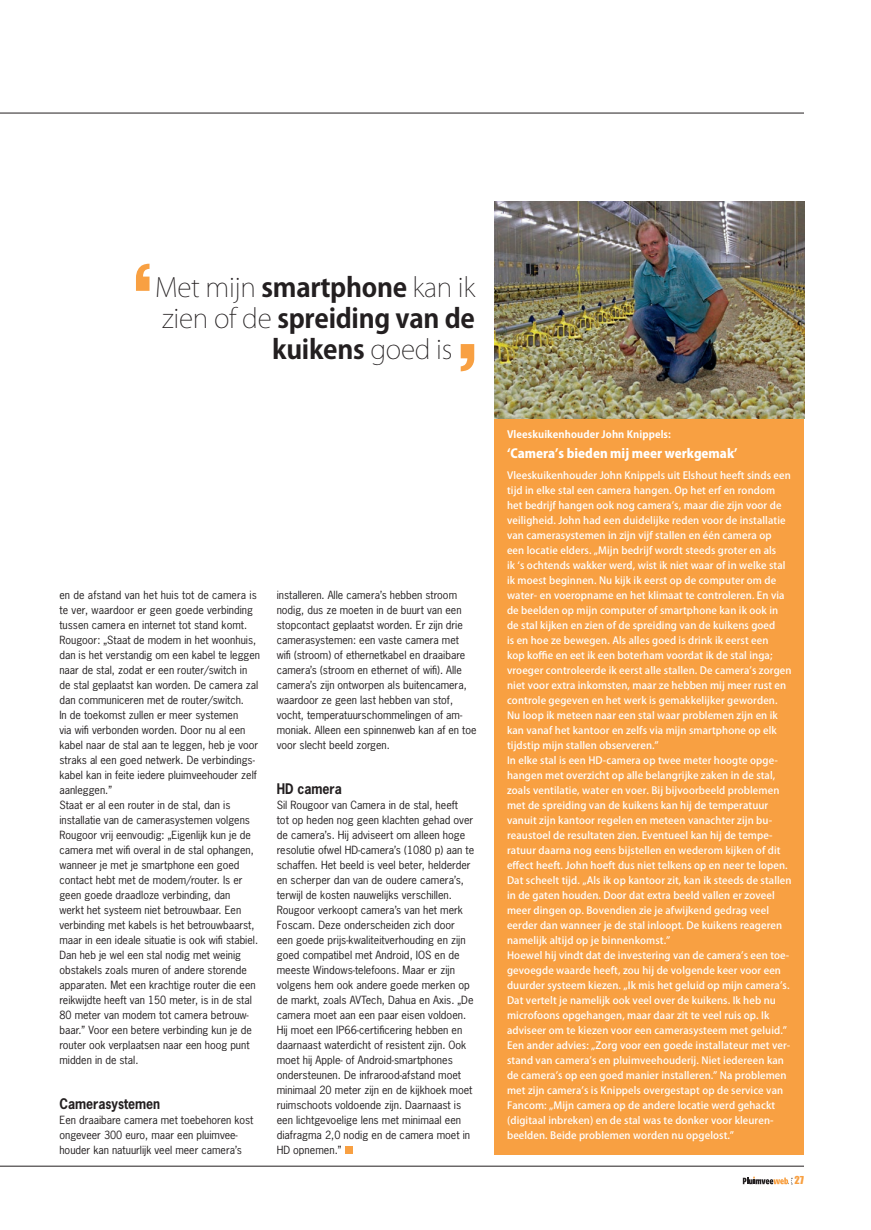
<style>
.page{position:relative;width:871px;height:1230px;background:#fff}
.page>*{position:absolute;margin:0;border:0;box-sizing:border-box;transform-origin:0 0}
.t1{font:700 26.25px "Koz Go Pro";letter-spacing:-.01em;color:#231f20}
.t2{font:200 26.25px "Koz Go Pro";letter-spacing:-.01em;color:#231f20}
.t3{font:700 13.75px "News Gothic Std";color:#231f20;scale:.9 1}
.t4{font:800 12.5px "Koz Go Pro";color:#fff}
.t5{font:11.25px "Impact LT Std";color:#f8a042}
.t6{font:10.62px/15px "News Gothic Std";color:#231f20}
.t7{font:500 10px/15px "Koz Go Pro";letter-spacing:.01em;color:#fff}
.t8{font:700 10px "Koz Go Pro";letter-spacing:.01em;color:#fff}
.s1{font-weight:700}
.s2{font-weight:200}
</style>
<div class="page">
<div style="left:494px;top:202px;width:309px;height:952px;background:#f8a042"></div>
<img style="left:494px;top:202px;width:309px;height:217px">
<svg style="left:742px;top:1176px;width:50px;height:8px"></svg>
<hr style="left:0;top:113px;width:803px;height:1px;background:#231f20">
<hr style="left:0;top:1165px;width:803px;height:1px;background:#231f20">
<div style="left:344px;top:1146px;width:8px;height:8px;background:#f8a042"></div>
<svg style="left:460px;top:344px;width:14px;height:27px"></svg>
<svg style="left:136px;top:264px;width:13px;height:27px"></svg>
<h1 class="t2" style="left:155px;top:269px;width:322px">Met mijn <span class="s1">smartphone</span> kan ik</h1>
<h1 class="t1" style="left:162px;top:301px;width:314px"><span class="s2">zien of de</span> spreiding van de</h1>
<h1 class="t1" style="left:272px;top:332px;width:182px">kuikens <span class="s2">goed is</span></h1>
<p class="t6" style="left:59px;top:587px;width:202px">en de afstand van het huis tot de camera is te ver, waardoor er geen goede verbinding tussen camera en internet tot stand komt.<br>Rougoor: „Staat de modem in het woonhuis, dan is het verstandig om een kabel te leggen naar de stal, zodat er een router/switch in de stal geplaatst kan worden. De camera zal dan communiceren met de router/switch.<br>In de toekomst zullen er meer systemen<br>via wifi verbonden worden. Door nu al een kabel naar de stal aan te leggen, heb je voor straks al een goed netwerk. De verbindings&shy;kabel kan in feite iedere pluimveehouder zelf aanleggen.”<br>Staat er al een router in de stal, dan is installatie van de camerasystemen volgens Rougoor vrij eenvoudig: „Eigenlijk kun je de camera met wifi overal in de stal ophangen, wanneer je met je smartphone een goed contact hebt met de modem/router. Is er geen goede draadloze verbinding, dan<br>werkt het systeem niet betrouwbaar. Een verbinding met kabels is het betrouwbaarst, maar in een ideale situatie is ook wifi stabiel.<br>Dan heb je wel een stal nodig met weinig obstakels zoals muren of andere storende apparaten. Met een krachtige router die een reikwijdte heeft van 150 meter, is in de stal 80 meter van modem tot camera betrouw&shy;baar.” Voor een betere verbinding kun je de router ook verplaatsen naar een hoog punt midden in de stal.</p>
<p class="t3" style="left:59px;top:1094px;width:114px">Camerasystemen</p>
<p class="t6" style="left:59px;top:1112px;width:195px">Een draaibare camera met toebehoren kost ongeveer 300 euro, maar een pluimvee&shy;houder kan natuurlijk veel meer camera’s</p>
<p class="t6" style="left:277px;top:587px;width:201px">installeren. Alle camera’s hebben stroom nodig, dus ze moeten in de buurt van een stopcontact geplaatst worden. Er zijn drie camerasystemen: een vaste camera met<br>wifi (stroom) of ethernetkabel en draaibare camera’s (stroom en ethernet of wifi). Alle camera’s zijn ontworpen als buitencamera, waardoor ze geen last hebben van stof, vocht, temperatuurschommelingen of am&shy;moniak. Alleen een spinnenweb kan af en toe voor slecht beeld zorgen.</p>
<p class="t3" style="left:277px;top:779px;width:74px">HD camera</p>
<p class="t6" style="left:277px;top:797px;width:199px">Sil Rougoor van Camera in de stal, heeft<br>tot op heden nog geen klachten gehad over de camera’s. Hij adviseert om alleen hoge resolutie ofwel HD-camera’s (1080 p) aan te schaffen. Het beeld is veel beter, helderder en scherper dan van de oudere camera’s, terwijl de kosten nauwelijks verschillen.<br>Rougoor verkoopt camera’s van het merk Foscam. Deze onderscheiden zich door<br>een goede prijs-kwaliteitverhouding en zijn goed compatibel met Android, IOS en de meeste Windows-telefoons. Maar er zijn volgens hem ook andere goede merken op de markt, zoals AVTech, Dahua en Axis. „De camera moet aan een paar eisen voldoen.<br>Hij moet een IP66-certificering hebben en daarnaast waterdicht of resistent zijn. Ook moet hij Apple- of Android-smartphones ondersteunen. De infrarood-afstand moet minimaal 20 meter zijn en de kijkhoek moet ruimschoots voldoende zijn. Daarnaast is een lichtgevoelige lens met minimaal een diafragma 2,0 nodig en de camera moet in HD opnemen.”</p>
<p class="t8" style="left:507px;top:428px;width:165px">Vleeskuikenhouder John Knippels:</p>
<p class="t4" style="left:507px;top:445px;width:232px">ʻCameraʼs bieden mij meer werkgemakʼ</p>
<p class="t7" style="left:507px;top:468px;width:286px">Vleeskuikenhouder John Knippels uit Elshout heeft sinds een tijd in elke stal een camera hangen. Op het erf en rondom het bedrijf hangen ook nog camera’s, maar die zijn voor de veiligheid. John had een duidelijke reden voor de installatie van camerasystemen in zijn vijf stallen en één camera op<br>een locatie elders. „Mijn bedrijf wordt steeds groter en als<br>ik ‘s ochtends wakker werd, wist ik niet waar of in welke stal ik moest beginnen. Nu kijk ik eerst op de computer om de water- en voeropname en het klimaat te controleren. En via de beelden op mijn computer of smartphone kan ik ook in de stal kijken en zien of de spreiding van de kuikens goed<br>is en hoe ze bewegen. Als alles goed is drink ik eerst een<br>kop koffie en eet ik een boterham voordat ik de stal inga; vroeger controleerde ik eerst alle stallen. De camera’s zorgen niet voor extra inkomsten, maar ze hebben mij meer rust en controle gegeven en het werk is gemakkelijker geworden.<br>Nu loop ik meteen naar een stal waar problemen zijn en ik kan vanaf het kantoor en zelfs via mijn smartphone op elk tijdstip mijn stallen observeren.”<br>In elke stal is een HD-camera op twee meter hoogte opge&shy;hangen met overzicht op alle belangrijke zaken in de stal, zoals ventilatie, water en voer. Bij bijvoorbeeld problemen met de spreiding van de kuikens kan hij de temperatuur vanuit zijn kantoor regelen en meteen vanachter zijn bu&shy;reaustoel de resultaten zien. Eventueel kan hij de tempe&shy;ratuur daarna nog eens bijstellen en wederom kijken of dit effect heeft. John hoeft dus niet telkens op en neer te lopen.<br>Dat scheelt tijd. „Als ik op kantoor zit, kan ik steeds de stallen in de gaten houden. Door dat extra beeld vallen er zoveel meer dingen op. Bovendien zie je afwijkend gedrag veel eerder dan wanneer je de stal inloopt. De kuikens reageren namelijk altijd op je binnenkomst.”<br>Hoewel hij vindt dat de investering van de camera’s een toe&shy;gevoegde waarde heeft, zou hij de volgende keer voor een duurder systeem kiezen. „Ik mis het geluid op mijn camera’s.<br>Dat vertelt je namelijk ook veel over de kuikens. Ik heb nu microfoons opgehangen, maar daar zit te veel ruis op. Ik adviseer om te kiezen voor een camerasysteem met geluid.” Een ander advies: „Zorg voor een goede installateur met ver&shy;stand van camera’s en pluimveehouderij. Niet iedereen kan de camera’s op een goed manier installeren.” Na problemen met zijn camera’s is Knippels overgestapt op de service van Fancom: „Mijn camera op de andere locatie werd gehackt (digitaal inbreken) en de stal was te donker voor kleuren&shy;beelden. Beide problemen worden nu opgelost.”</p>
<p class="t5" style="left:794px;top:1173px;width:11px">27</p>
</div>
